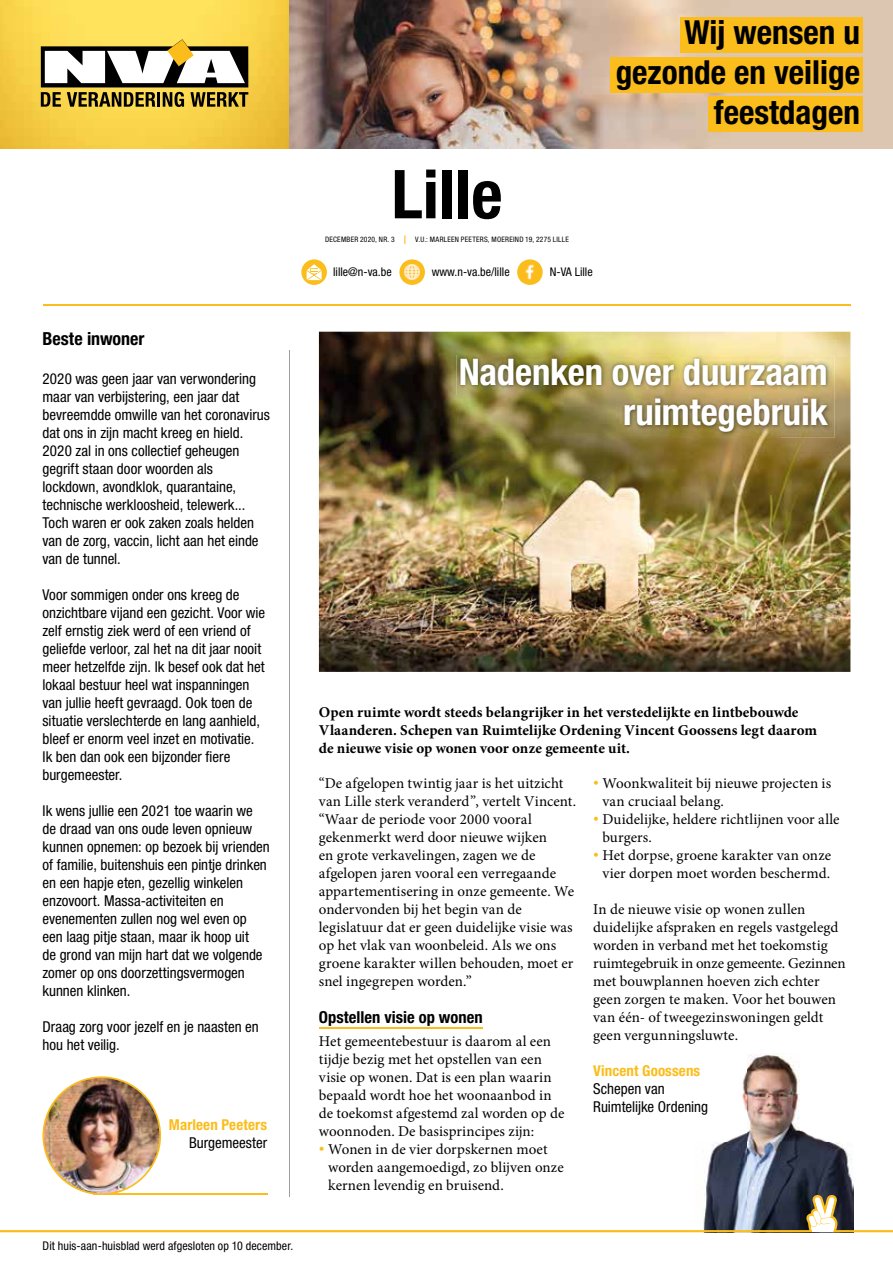
<style>
.page{position:relative;width:893px;height:1263px;background:#fff}
.page>*{position:absolute;margin:0;border:0;box-sizing:border-box;transform-origin:0 0}
.t1{font:700 condensed 67.5px "Helvetica Neue LT Std";color:#000}
.t2{font:700 condensed 36.75px/40px "Helvetica Neue LT Std";letter-spacing:-.005em;color:#fff;text-align:right}
.t3{font:700 condensed 33.15px/39.8px "Helvetica Neue LT Std";color:#000;text-align:right}
.t4{font:700 condensed 18px "Helvetica Neue LT Std";color:#000}
.t5{font:700 condensed 16.5px "Helvetica Neue LT Std";letter-spacing:.005em;color:#000}
.t6{font:condensed 15px/18px "Helvetica Neue LT Std";color:#000}
.t7{font:15px/18px "Minion Pro";color:#000}
.t8{font:700 15px/18px "Minion Pro";color:#000}
.t9{font:700 condensed 15px "Helvetica Neue LT Std";letter-spacing:.01em;color:#fbbd1b}
.t10{font:condensed 12px "Helvetica Neue LT Std";letter-spacing:.005em;color:#000}
.t11{font:condensed 7.5px "Helvetica Neue LT Std";letter-spacing:.035em;color:#000}
.s1{font-size:12px;color:#fbbd1b}
.s2{color:#fbbd1b}
</style>
<div class="page">
<img style="left:0;top:0;width:289px;height:149px">
<svg style="left:41px;top:39px;width:207px;height:68px"></svg>
<svg style="left:301px;top:259px;width:26px;height:26px"></svg>
<svg style="left:307px;top:264px;width:15px;height:16px"></svg>
<svg style="left:517px;top:259px;width:26px;height:26px"></svg>
<img style="left:520px;top:263px;width:19px;height:19px">
<svg style="left:399px;top:259px;width:26px;height:26px"></svg>
<img style="left:403px;top:263px;width:19px;height:19px">
<hr style="left:43px;top:305px;width:807px;height:1px;background:#fbbd1b">
<img style="left:289px;top:0;width:604px;height:149px">
<div style="left:681px;top:17px;width:182px;height:35px;background:#fbbd1b"></div>
<div style="left:611px;top:57px;width:252px;height:36px;background:#fbbd1b"></div>
<div style="left:709px;top:96px;width:154px;height:36px;background:#fbbd1b"></div>
<img style="left:319px;top:332px;width:531px;height:340px">
<img style="left:744px;top:1053px;width:55px;height:23px">
<hr style="left:289px;top:351px;width:1px;height:846px;background:#9d9d9c">
<img style="left:781px;top:356px;width:53px;height:82px">
<img style="left:458px;top:436px;width:323px;height:2px">
<img style="left:456px;top:355px;width:214px;height:40px">
<img style="left:670px;top:355px;width:161px;height:1px">
<img style="left:456px;top:395px;width:2px;height:41px">
<img style="left:458px;top:356px;width:373px;height:80px">
<hr style="left:319px;top:1027px;width:164px;height:2px;background:#fbbd1b">
<svg style="left:0;top:1076px;width:893px;height:156px"></svg>
<p class="t4" style="left:43px;top:327px;width:104px">Beste inwoner</p>
<p class="t6" style="left:43px;top:369px;width:229px">2020 was geen jaar van verwondering maar van verbijstering, een jaar dat bevreemdde omwille van het coronavirus dat ons in zijn macht kreeg en hield.<br>2020 zal in ons collectief geheugen gegrift staan door woorden als lockdown, avondklok, quarantaine, technische werkloosheid, telewerk...<br>Toch waren er ook zaken zoals helden van de zorg, vaccin, licht aan het einde van de tunnel.</p>
<p class="t6" style="left:43px;top:585px;width:224px">Voor sommigen onder ons kreeg de onzichtbare vijand een gezicht. Voor wie zelf ernstig ziek werd of een vriend of geliefde verloor, zal het na dit jaar nooit meer hetzelfde zijn. Ik besef ook dat het lokaal bestuur heel wat inspanningen van jullie heeft gevraagd. Ook toen de situatie verslechterde en lang aanhield, bleef er enorm veel inzet en motivatie.<br>Ik ben dan ook een bijzonder fiere burgemeester.</p>
<p class="t6" style="left:43px;top:801px;width:229px">Ik wens jullie een 2021 toe waarin we de draad van ons oude leven opnieuw kunnen opnemen: op bezoek bij vrienden of familie, buitenshuis een pintje drinken en een hapje eten, gezellig winkelen enzovoort. Massa-activiteiten en evenementen zullen nog wel even op een laag pitje staan, maar ik hoop uit<br>de grond van mijn hart dat we volgende zomer op ons doorzettingsvermogen kunnen klinken.</p>
<p class="t6" style="left:43px;top:1017px;width:218px">Draag zorg voor jezelf en je naasten en hou het veilig.</p>
<p class="t9" style="left:169px;top:1115px;width:100px">Marleen Peeters</p>
<p class="t6" style="left:189px;top:1133px;width:80px">Burgemeester</p>
<p class="t10" style="left:43px;top:1239px;width:252px">Dit huis-aan-huisblad werd afgesloten op 10 december.</p>
<h1 class="t1" style="left:391px;top:153px;width:113px">Lille</h1>
<p class="t11" style="left:325px;top:235px;width:245px">DECEMBER 2020, NR. 3 <span class="s1">I</span> V.U.: MARLEEN PEETERS, MOEREIND 19, 2275 LILLE</p>
<p class="t10" style="left:333px;top:265px;width:60px">lille@n-va.be</p>
<p class="t10" style="left:432px;top:265px;width:79px">www.n-va.be/lille</p>
<p class="t10" style="left:550px;top:265px;width:44px">N-VA Lille</p>
<h3 class="t3" style="left:616px;top:12px;width:246px">Wij wensen u gezonde en veilige feestdagen</h3>
<h2 class="t2" style="left:459px;top:351px;width:371px">Nadenken over duurzaam ruimtegebruik</h2>
<p class="t8" style="left:319px;top:703px;width:500px">Open ruimte wordt steeds belangrijker in het verstedelijkte en lintbebouwde<br>Vlaanderen. Schepen van Ruimtelijke Ordening Vincent Goossens legt daarom de nieuwe visie op wonen voor onze gemeente uit.</p>
<p class="t7" style="left:319px;top:774px;width:259px">“De afgelopen twintig jaar is het uitzicht van Lille sterk veranderd”, vertelt Vincent. “Waar de periode voor 2000 vooral gekenmerkt werd door nieuwe wijken<br>en grote verkavelingen, zagen we de afgelopen jaren vooral een verregaande appartementisering in onze gemeente. We ondervonden bij het begin van de legislatuur dat er geen duidelijke visie was op het vlak van woonbeleid. Als we ons groene karakter willen behouden, moet er snel ingegrepen worden.”</p>
<p class="t5" style="left:319px;top:1007px;width:165px">Opstellen visie op wonen</p>
<p class="t7" style="left:319px;top:1032px;width:247px">Het gemeentebestuur is daarom al een tijdje bezig met het opstellen van een visie op wonen. Dat is een plan waarin bepaald wordt hoe het woonaanbod in de toekomst afgestemd zal worden op de woonnoden. De basisprincipes zijn:</p>
<p class="t7" style="left:328px;top:1140px;width:237px;text-indent:-9px"><span class="s2">•</span> Wonen in de vier dorpskernen moet worden aangemoedigd, zo blijven onze kernen levendig en bruisend.</p>
<p class="t7" style="left:602px;top:774px;width:230px;text-indent:-9px"><span class="s2">•</span> Woonkwaliteit bij nieuwe projecten is van cruciaal belang.</p>
<p class="t7" style="left:602px;top:810px;width:239px;text-indent:-9px"><span class="s2">•</span> Duidelijke, heldere richtlijnen voor alle burgers.</p>
<p class="t7" style="left:593px;top:846px;width:240px;text-align:center"><span class="s2">•</span> Het dorpse, groene karakter van onze vier dorpen moet worden beschermd.</p>
<p class="t7" style="left:593px;top:900px;width:254px">In de nieuwe visie op wonen zullen duidelijke afspraken en regels vastgelegd worden in verband met het toekomstig ruimtegebruik in onze gemeente. Gezinnen met bouwplannen hoeven zich echter geen zorgen te maken. Voor het bouwen van één- of tweegezinswoningen geldt geen vergunningsluwte.</p>
<p class="t9" style="left:593px;top:1061px;width:109px">Vincent Goossens</p>
<p class="t6" style="left:593px;top:1079px;width:116px">Schepen van<br>Ruimtelijke Ordening</p>
</div>
